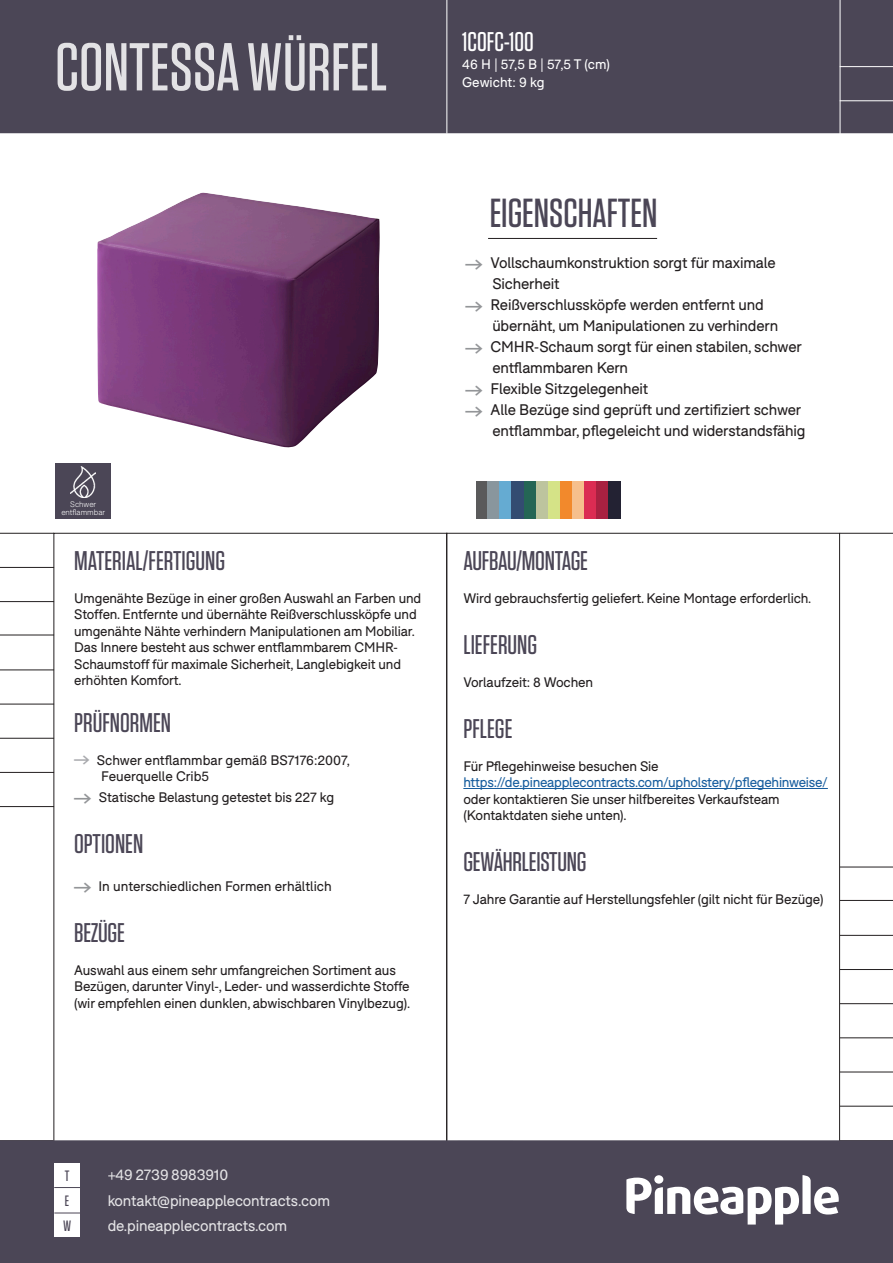
<style>
.page{position:relative;width:893px;height:1263px;background:#fff}
.page>*{position:absolute;margin:0;border:0;box-sizing:border-box;transform-origin:0 0}
.t1{font:500 67.5px "Tungsten";color:#fff}
.t2{font:500 40.5px "Tungsten";color:#4b4656}
.t3{font:500 27px "Tungsten";color:#4b4656}
.t4{font:500 27px "Tungsten";color:#fff}
.t5{font:15px/21px "F37 Bolton";letter-spacing:-.01em;color:#231f20}
.t6{font:15px "F37 Bolton";letter-spacing:-.01em;color:#fff}
.t7{font:500 15px "Tungsten";color:#4b4656}
.t8{font:13.5px/16.5px "F37 Bolton";letter-spacing:-.01em;color:#231f20}
.t9{font:13.5px "F37 Bolton";letter-spacing:-.02em;color:#175d9e}
.t10{font:13.5px "F37 Bolton";color:#fff}
.t11{font:300 7.8px "F37 Bolton";color:#fff}
.s1{font-family:"Pinearrow";color:#a8a9ad}
.s2{font-family:"Pinearrow";font-size:15px;color:#939598}
.s3{font-family:"Pinearrow";color:#939598}
</style>
<div class="page">
<div style="left:1px;top:1px;width:891px;height:131px;background:#4b4656"></div>
<div style="left:0;top:0;width:893px;height:133px;border:2px solid #4b4656"></div>
<div style="left:1px;top:1141px;width:891px;height:121px;background:#4b4656"></div>
<div style="left:0;top:1140px;width:893px;height:123px;border:2px solid #4b4656"></div>
<hr style="left:840px;top:867px;width:53px;height:1px;background:#231f20">
<hr style="left:840px;top:1003px;width:53px;height:1px;background:#231f20">
<hr style="left:840px;top:935px;width:53px;height:1px;background:#231f20">
<hr style="left:840px;top:1072px;width:53px;height:1px;background:#231f20">
<hr style="left:840px;top:1037px;width:53px;height:1px;background:#231f20">
<hr style="left:840px;top:969px;width:53px;height:1px;background:#231f20">
<hr style="left:840px;top:1106px;width:53px;height:1px;background:#231f20">
<hr style="left:463px;top:788px;width:365px;height:1px;background:#175d9e">
<hr style="left:840px;top:900px;width:53px;height:1px;background:#231f20">
<svg style="left:626px;top:1175px;width:213px;height:49px"></svg>
<div style="left:654px;top:1175px;width:9px;height:9px;background:#fff;border-radius:50%"></div>
<div style="left:54px;top:1162px;width:26px;height:25px;background:#fff"></div>
<div style="left:54px;top:1187px;width:26px;height:25px;background:#fff"></div>
<svg style="left:54px;top:1187px;width:26px;height:1px"></svg>
<hr style="left:840px;top:533px;width:53px;height:1px;background:#231f20">
<hr style="left:840px;top:0;width:1px;height:135px;background:#fff">
<hr style="left:840px;top:66px;width:53px;height:1px;background:#fff">
<hr style="left:840px;top:100px;width:53px;height:1px;background:#fff">
<hr style="left:446px;top:0;width:1px;height:134px;background:#fff">
<hr style="left:0;top:601px;width:54px;height:1px;background:#231f20">
<hr style="left:0;top:738px;width:54px;height:1px;background:#231f20">
<hr style="left:0;top:669px;width:54px;height:1px;background:#231f20">
<hr style="left:0;top:533px;width:54px;height:1px;background:#231f20">
<hr style="left:0;top:806px;width:54px;height:1px;background:#231f20">
<hr style="left:0;top:772px;width:54px;height:1px;background:#231f20">
<hr style="left:0;top:704px;width:54px;height:1px;background:#231f20">
<hr style="left:0;top:567px;width:54px;height:1px;background:#231f20">
<hr style="left:0;top:635px;width:54px;height:1px;background:#231f20">
<div style="left:54px;top:1212px;width:26px;height:25px;background:#fff"></div>
<svg style="left:54px;top:1212px;width:26px;height:1px"></svg>
<div style="left:55px;top:463px;width:56px;height:55px;background:#4b4656"></div>
<img style="left:71px;top:467px;width:24px;height:31px">
<div style="left:476px;top:481px;width:12px;height:37px;background:#5a5a5b"></div>
<div style="left:524px;top:481px;width:12px;height:37px;background:#246655"></div>
<div style="left:536px;top:481px;width:12px;height:37px;background:#bdc49e"></div>
<div style="left:488px;top:481px;width:12px;height:37px;background:#89969d"></div>
<div style="left:500px;top:481px;width:12px;height:37px;background:#65abd2"></div>
<div style="left:512px;top:481px;width:12px;height:37px;background:#334c71"></div>
<div style="left:548px;top:481px;width:12px;height:37px;background:#d5e387"></div>
<div style="left:560px;top:481px;width:12px;height:37px;background:#f2892c"></div>
<div style="left:572px;top:481px;width:12px;height:37px;background:#f6bf8d"></div>
<div style="left:584px;top:481px;width:12px;height:37px;background:#db2c53"></div>
<div style="left:596px;top:481px;width:13px;height:37px;background:#a82141"></div>
<div style="left:609px;top:481px;width:12px;height:37px;background:#232233"></div>
<img style="left:97px;top:193px;width:283px;height:255px">
<hr style="left:488px;top:238px;width:169px;height:1px;background:#231f20">
<h1 class="t1" style="left:55px;top:32px;width:334px">CONTESSA WÜRFEL</h1>
<p class="t4" style="left:462px;top:27px;width:73px">1COFC-100</p>
<p class="t10" style="left:462px;top:56px;width:149px">46 H | 57,5 B | 57,5 T (cm)</p>
<p class="t10" style="left:462px;top:74px;width:84px">Gewicht: 9 kg</p>
<p class="t11" style="left:70px;top:499px;width:27px">Schwer</p>
<p class="t11" style="left:61px;top:507px;width:45px">entflammbar</p>
<p class="t3" style="left:74px;top:546px;width:152px">MATERIAL/FERTIGUNG</p>
<p class="t8" style="left:74px;top:590px;width:349px">Umgenähte Bezüge in einer großen Auswahl an Farben und Stoffen. Entfernte und übernähte Reißverschlussköpfe und umgenähte Nähte verhindern Manipulationen am Mobiliar.<br>Das Innere besteht aus schwer entflammbarem CMHR-Schaumstoff für maximale Sicherheit, Langlebigkeit und erhöhten Komfort.</p>
<p class="t3" style="left:74px;top:708px;width:98px">PRÜFNORMEN</p>
<p class="t8" style="left:101px;top:752px;width:250px;text-indent:-27px"><span class="s1">A</span> Schwer entflammbar gemäß BS7176:2007,<br>Feuerquelle Crib5</p>
<p class="t8" style="left:74px;top:789px;width:261px"><span class="s2">A</span> Statische Belastung getestet bis 227 kg</p>
<p class="t3" style="left:74px;top:830px;width:71px">OPTIONEN</p>
<p class="t8" style="left:74px;top:878px;width:259px"><span class="s2">A</span> In unterschiedlichen Formen erhältlich</p>
<p class="t3" style="left:74px;top:918px;width:52px">BEZÜGE</p>
<p class="t8" style="left:74px;top:962px;width:338px">Auswahl aus einem sehr umfangreichen Sortiment aus<br>Bezügen, darunter Vinyl-, Leder- und wasserdichte Stoffe (wir empfehlen einen dunklen, abwischbaren Vinylbezug).</p>
<p class="t2" style="left:490px;top:192px;width:169px">EIGENSCHAFTEN</p>
<p class="t5" style="left:492px;top:252px;width:285px;text-indent:-27px"><span class="s3">A</span> Vollschaumkonstruktion sorgt für maximale<br>Sicherheit</p>
<p class="t5" style="left:492px;top:294px;width:287px;text-indent:-27px"><span class="s3">A</span> Reißverschlussköpfe werden entfernt und übernäht, um Manipulationen zu verhindern</p>
<p class="t5" style="left:492px;top:336px;width:311px;text-indent:-27px"><span class="s3">A</span> CMHR-Schaum sorgt für einen stabilen, schwer entflammbaren Kern</p>
<p class="t5" style="left:465px;top:378px;width:184px"><span class="s3">A</span> Flexible Sitzgelegenheit</p>
<p class="t5" style="left:465px;top:399px;width:342px;text-align:right"><span class="s3">A</span> Alle Bezüge sind geprüft und zertifiziert schwer entflammbar, pflegeleicht und widerstandsfähig</p>
<p class="t3" style="left:463px;top:546px;width:126px">AUFBAU/MONTAGE</p>
<p class="t8" style="left:463px;top:590px;width:350px">Wird gebrauchsfertig geliefert. Keine Montage erforderlich.</p>
<p class="t3" style="left:463px;top:630px;width:75px">LIEFERUNG</p>
<p class="t8" style="left:463px;top:674px;width:131px">Vorlaufzeit: 8 Wochen</p>
<p class="t3" style="left:463px;top:714px;width:51px">PFLEGE</p>
<p class="t8" style="left:463px;top:758px;width:197px">Für Pflegehinweise besuchen Sie</p>
<p class="t9" style="left:463px;top:774px;width:366px">https://de.pineapplecontracts.com/upholstery/pflegehinweise/</p>
<p class="t8" style="left:463px;top:791px;width:318px">oder kontaktieren Sie unser hilfbereites Verkaufsteam</p>
<p class="t8" style="left:463px;top:807px;width:165px">(Kontaktdaten siehe unten).</p>
<p class="t3" style="left:463px;top:848px;width:125px">GEWÄHRLEISTUNG</p>
<p class="t8" style="left:463px;top:891px;width:362px">7 Jahre Garantie auf Herstellungsfehler (gilt nicht für Bezüge)</p>
<p class="t7" style="left:65px;top:1168px;width:6px">T</p>
<p class="t6" style="left:107px;top:1166px;width:122px">+49 2739 8983910</p>
<p class="t7" style="left:65px;top:1193px;width:6px">E</p>
<p class="t6" style="left:107px;top:1191px;width:224px">kontakt@pineapplecontracts.com</p>
<p class="t7" style="left:63px;top:1218px;width:10px">W</p>
<p class="t6" style="left:107px;top:1217px;width:181px">de.pineapplecontracts.com</p>
</div>
